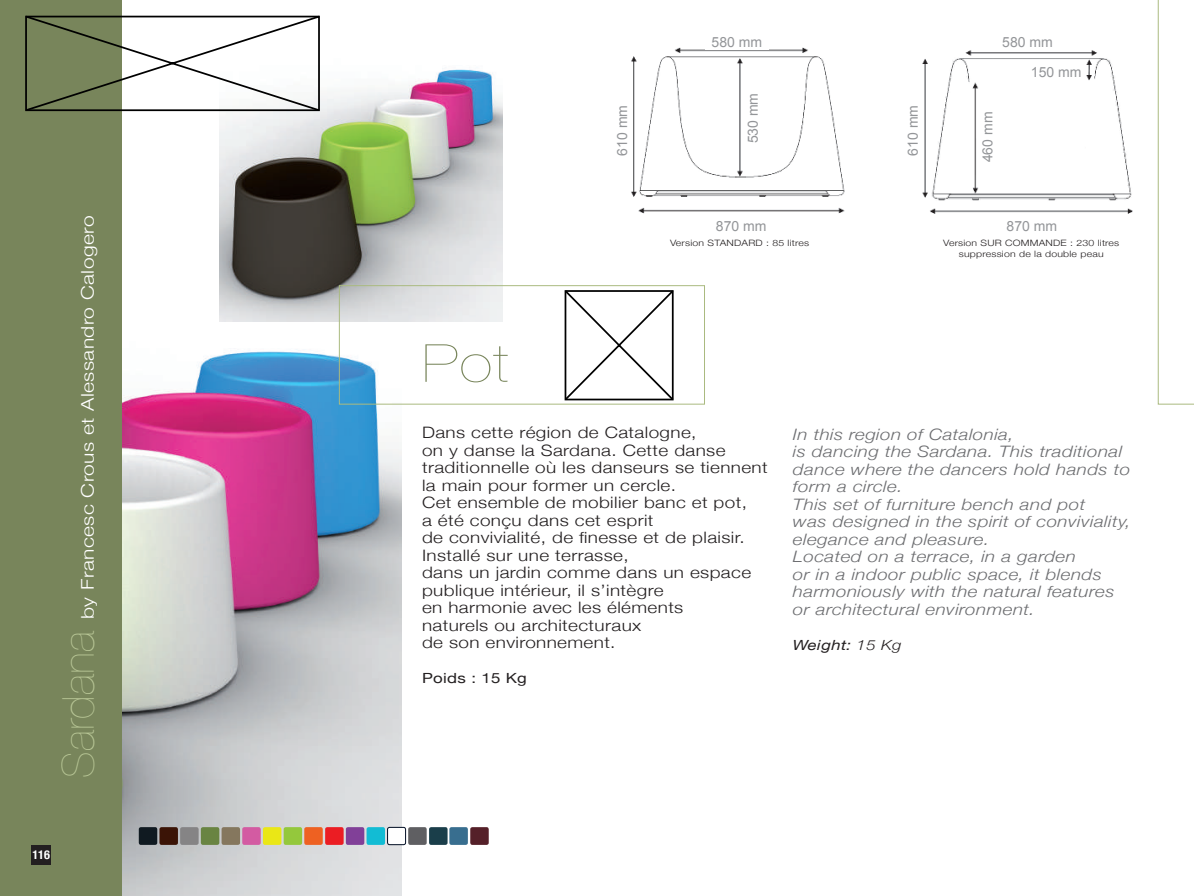
<style>
.page{position:relative;width:1194px;height:896px;background:#fff}
.page>*{position:absolute;margin:0;border:0;box-sizing:border-box;transform-origin:0 0}
.t1{font:200 52.5px "Helvetica Neue";color:#78855b;scale:1.2 1}
.t2{font:200 43.75px "Helvetica Neue";color:#b8c696}
.t3{font:300 17.5px "Helvetica Neue";letter-spacing:.02em;color:#fff;scale:1.2 1}
.t4{font:300 15.75px/17.5px "Helvetica Neue";letter-spacing:.02em;color:#231f20;scale:1.2 1}
.t5{font:italic 300 15.75px/17.5px "Helvetica Neue";letter-spacing:.02em;color:#6c6d70;scale:1.2 1}
.t6{font:14px/30.1px "Arial";color:#939598}
.t7{font:italic 14px "Helvetica Neue";letter-spacing:.02em;color:#231f20;scale:1.2 1}
.t8{font:14px "Helvetica Neue";letter-spacing:.02em;color:#231f20;scale:1.2 1}
.t9{font:700 condensed 12.25px "Helvetica Neue";color:#fff}
.t10{font:300 8.75px/10.5px "Helvetica Neue";letter-spacing:.02em;color:#231f20;text-align:center;scale:1.2 1}
.s1{font-weight:300}
</style>
<div class="page">
<img style="left:122px;top:248px;width:279px;height:648px">
<div style="left:0;top:0;width:122px;height:896px;background:#78855b"></div>
<img style="left:220px;top:68px;width:283px;height:254px">
<div style="left:339px;top:285px;width:366px;height:120px;border:1px solid #aaba80"></div>
<div style="left:387px;top:827px;width:18px;height:17px;background:#fff;border-radius:2px"></div>
<div style="left:387px;top:827px;width:19px;height:18px;border:1px solid #000d23;border-radius:2px"></div>
<div style="left:408px;top:827px;width:18px;height:18px;background:#5f5f62;border-radius:2px"></div>
<div style="left:429px;top:827px;width:18px;height:18px;background:#1a3e4a;border-radius:2px"></div>
<div style="left:449px;top:827px;width:19px;height:18px;background:#386e8f;border-radius:2px"></div>
<div style="left:470px;top:827px;width:19px;height:18px;background:#552029;border-radius:2px"></div>
<div style="left:159px;top:827px;width:19px;height:18px;background:#3b1406;border-radius:2px"></div>
<div style="left:242px;top:827px;width:19px;height:18px;background:#d35ba2;border-radius:2px"></div>
<div style="left:180px;top:827px;width:19px;height:18px;background:#858485;border-radius:2px"></div>
<div style="left:346px;top:827px;width:18px;height:18px;background:#814098;border-radius:2px"></div>
<div style="left:366px;top:827px;width:19px;height:18px;background:#12bcd4;border-radius:2px"></div>
<div style="left:263px;top:827px;width:18px;height:18px;background:#eae716;border-radius:2px"></div>
<div style="left:325px;top:827px;width:18px;height:18px;background:#eb1d23;border-radius:2px"></div>
<div style="left:304px;top:827px;width:19px;height:18px;background:#ee6122;border-radius:2px"></div>
<div style="left:201px;top:827px;width:18px;height:18px;background:#698442;border-radius:2px"></div>
<div style="left:284px;top:827px;width:18px;height:18px;background:#94c83c;border-radius:2px"></div>
<div style="left:139px;top:827px;width:18px;height:18px;background:#101a21;border-radius:2px"></div>
<div style="left:221px;top:827px;width:19px;height:18px;background:#85775e;border-radius:2px"></div>
<img style="left:631px;top:47px;width:502px;height:167px">
<div style="left:31px;top:845px;width:20px;height:20px;background:#231f20"></div>
<div style="left:996px;top:34px;width:63px;height:15px;background:#fff"></div>
<div style="left:705px;top:34px;width:63px;height:15px;background:#fff"></div>
<div style="left:1028px;top:64px;width:55px;height:15px;background:#fff"></div>
<div style="left:979px;top:110px;width:16px;height:55px;background:#fff"></div>
<div style="left:745px;top:91px;width:15px;height:55px;background:#fff"></div>
<div style="left:905px;top:103px;width:15px;height:55px;background:#fff"></div>
<svg style="left:1157px;top:0;width:37px;height:405px"></svg>
<svg style="left:25px;top:15px;width:296px;height:97px"></svg>
<svg style="left:564px;top:290px;width:110px;height:111px"></svg>
<p class="t3" style="left:77px;top:619px;width:338px;rotate:-90deg">by Francesc Crous et Alessandro Calogero</p>
<h2 class="t2" style="left:53px;top:778px;width:148px;rotate:-90deg">Sardana</h2>
<p class="t9" style="left:32px;top:847px;width:19px">116</p>
<p class="t6" style="left:711px;top:27px;width:52px">580 mm</p>
<p class="t6" style="left:1030px;top:27px;width:52px;text-indent:-29px">580 mm<br>150 mm</p>
<p class="t6" style="left:972px;top:162px;width:52px;rotate:-90deg">460 mm</p>
<p class="t6" style="left:738px;top:143px;width:52px;rotate:-90deg">530 mm</p>
<p class="t6" style="left:607px;top:156px;width:52px;rotate:-90deg">610 mm</p>
<p class="t6" style="left:898px;top:156px;width:52px;rotate:-90deg">610 mm</p>
<p class="t6" style="left:716px;top:211px;width:52px">870 mm</p>
<p class="t6" style="left:1006px;top:211px;width:52px">870 mm</p>
<h1 class="t1" style="left:422px;top:333px;width:74px">Pot</h1>
<p class="t10" style="left:670px;top:237px;width:117px">Version STANDARD : 85 litres</p>
<p class="t10" style="left:943px;top:237px;width:148px">Version SUR COMMANDE : 230 litres suppression de la double peau</p>
<p class="t4" style="left:422px;top:424px;width:289px">Dans cette région de Catalogne,<br>on y danse la Sardana. Cette danse traditionnelle où les danseurs se tiennent la main pour former un cercle.<br>Cet ensemble de mobilier banc et pot,<br>a été conçu dans cet esprit<br>de convivialité, de finesse et de plaisir.<br>Installé sur une terrasse,<br>dans un jardin comme dans un espace publique intérieur, il s’intègre<br>en harmonie avec les éléments<br>naturels ou architecturaux<br>de son environnement.</p>
<p class="t8" style="left:422px;top:670px;width:89px">Poids : 15 Kg</p>
<p class="t5" style="left:793px;top:425px;width:283px">In this region of Catalonia,<br>is dancing the Sardana. This traditional dance where the dancers hold hands to form a circle.<br>This set of furniture bench and pot<br>was designed in the spirit of conviviality, elegance and pleasure.<br>Located on a terrace, in a garden<br>or in a indoor public space, it blends harmoniously with the natural features or architectural environment.</p>
<p class="t7" style="left:793px;top:636px;width:92px">Weight: <span class="s1">15 Kg</span></p>
</div>
